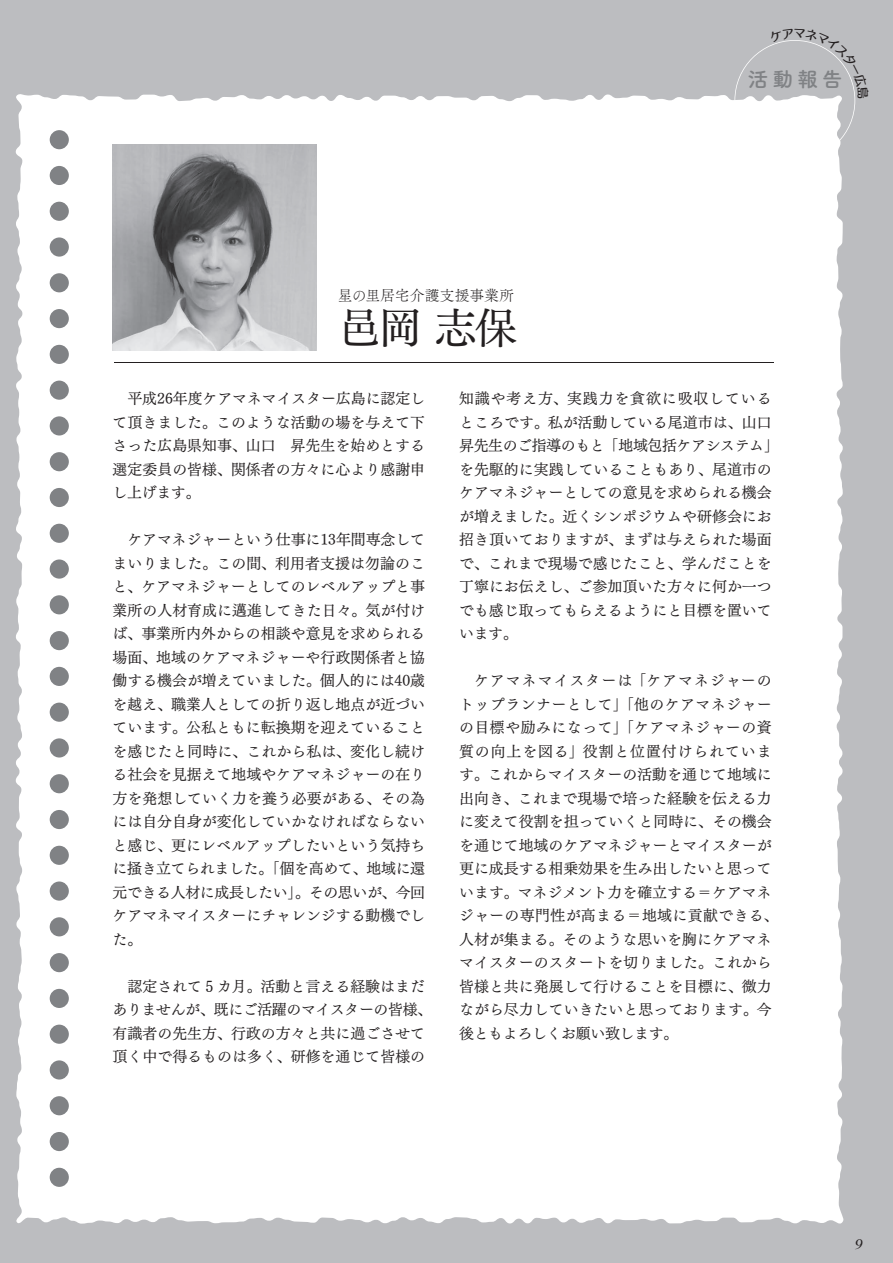
<style>
.page{position:relative;width:893px;height:1263px;background:#bcbdc0}
.page>*{position:absolute;margin:0;border:0;box-sizing:border-box;transform-origin:0 0}
.t1{font:42.45px "Tsuku Min Pro M";color:#231f20}
.t2{font:21px "Tsuku B Rd Gothic Std B";color:#808285}
.t3{font:14.85px/23.5px "Tsuku Min Pro RB";letter-spacing:.005em;color:#231f20}
.t4{font:14.85px "Tsuku A Old Min Pr 6 N L";letter-spacing:-.005em;color:#231f20}
.t5{font:italic 14.85px "Constantia";color:#231f20}
</style>
<div class="page">
<div style="left:15px;top:94px;width:829px;height:1130px;background:#fff"></div>
<div style="left:50px;top:130px;width:19px;height:19px;background:#808285;border-radius:50%"></div>
<div style="left:50px;top:166px;width:19px;height:19px;background:#808285;border-radius:50%"></div>
<div style="left:50px;top:202px;width:19px;height:19px;background:#808285;border-radius:50%"></div>
<div style="left:50px;top:237px;width:19px;height:20px;background:#808285;border-radius:50%"></div>
<div style="left:50px;top:273px;width:19px;height:19px;background:#808285;border-radius:50%"></div>
<div style="left:50px;top:309px;width:19px;height:19px;background:#808285;border-radius:50%"></div>
<div style="left:50px;top:345px;width:19px;height:19px;background:#808285;border-radius:50%"></div>
<div style="left:50px;top:381px;width:19px;height:19px;background:#808285;border-radius:50%"></div>
<div style="left:50px;top:416px;width:19px;height:19px;background:#808285;border-radius:50%"></div>
<div style="left:50px;top:452px;width:19px;height:19px;background:#808285;border-radius:50%"></div>
<div style="left:50px;top:488px;width:19px;height:19px;background:#808285;border-radius:50%"></div>
<div style="left:50px;top:524px;width:19px;height:19px;background:#808285;border-radius:50%"></div>
<div style="left:50px;top:559px;width:19px;height:20px;background:#808285;border-radius:50%"></div>
<div style="left:50px;top:595px;width:19px;height:19px;background:#808285;border-radius:50%"></div>
<div style="left:50px;top:631px;width:19px;height:19px;background:#808285;border-radius:50%"></div>
<div style="left:50px;top:667px;width:19px;height:19px;background:#808285;border-radius:50%"></div>
<div style="left:50px;top:703px;width:19px;height:19px;background:#808285;border-radius:50%"></div>
<div style="left:50px;top:738px;width:19px;height:19px;background:#808285;border-radius:50%"></div>
<div style="left:50px;top:774px;width:19px;height:19px;background:#808285;border-radius:50%"></div>
<div style="left:50px;top:810px;width:19px;height:19px;background:#808285;border-radius:50%"></div>
<div style="left:50px;top:846px;width:19px;height:19px;background:#808285;border-radius:50%"></div>
<div style="left:50px;top:881px;width:19px;height:20px;background:#808285;border-radius:50%"></div>
<div style="left:50px;top:917px;width:19px;height:19px;background:#808285;border-radius:50%"></div>
<div style="left:50px;top:953px;width:19px;height:19px;background:#808285;border-radius:50%"></div>
<div style="left:50px;top:989px;width:19px;height:19px;background:#808285;border-radius:50%"></div>
<div style="left:50px;top:1025px;width:19px;height:19px;background:#808285;border-radius:50%"></div>
<div style="left:50px;top:1060px;width:19px;height:19px;background:#808285;border-radius:50%"></div>
<div style="left:50px;top:1096px;width:19px;height:19px;background:#808285;border-radius:50%"></div>
<div style="left:50px;top:1132px;width:19px;height:19px;background:#808285;border-radius:50%"></div>
<div style="left:50px;top:1168px;width:19px;height:19px;background:#808285;border-radius:50%"></div>
<img style="left:113px;top:145px;width:204px;height:206px">
<hr style="left:115px;top:362px;width:659px;height:1px;background:#231f20">
<svg style="left:734px;top:40px;width:122px;height:121px"></svg>
<h2 class="t2" style="left:748px;top:63px;width:97px">活動報告</h2>
<p class="t4" style="left:338px;top:282px;width:178px">星の里居宅介護支援事業所</p>
<h1 class="t1" style="left:338px;top:290px;width:181px">邑岡 志保</h1>
<p class="t3" style="left:113px;top:385px;width:314px;text-align:justify">　平成26年度ケアマネマイスター広島に認定して頂きました。このような活動の場を与えて下さった広島県知事、山口　昇先生を始めとする選定委員の皆様、関係者の方々に心より感謝申し上げます。</p>
<p class="t3" style="left:113px;top:526px;width:314px;text-align:justify">　ケアマネジャーという仕事に13年間専念してまいりました。この間、利用者支援は勿論のこと、ケアマネジャーとしてのレベルアップと事業所の人材育成に邁進してきた日々。気が付けば、事業所内外からの相談や意見を求められる場面、地域のケアマネジャーや行政関係者と協働する機会が増えていました。個人的には40歳を越え、職業人としての折り返し地点が近づいています。公私ともに転換期を迎えていることを感じたと同時に、これから私は、変化し続ける社会を見据えて地域やケアマネジャーの在り方を発想していく力を養う必要がある、その為には自分自身が変化していかなければならないと感じ、更にレベルアップしたいという気持ちに掻き立てられました。「個を高めて、地域に還元できる人材に成長したい」。その思いが、今回ケアマネマイスターにチャレンジする動機でした。</p>
<p class="t3" style="left:113px;top:972px;width:321px">　認定されて 5 カ月。活動と言える経験はまだありませんが、既にご活躍のマイスターの皆様、有識者の先生方、行政の方々と共に過ごさせて頂く中で得るものは多く、研修を通じて皆様の</p>
<p class="t3" style="left:459px;top:385px;width:329px">知識や考え方、実践力を貪欲に吸収しているところです。私が活動している尾道市は、山口　昇先生のご指導のもと「地域包括ケアシステム」を先駆的に実践していることもあり、尾道市のケアマネジャーとしての意見を求められる機会が増えました。近くシンポジウムや研修会にお招き頂いておりますが、まずは与えられた場面で、これまで現場で感じたこと、学んだことを丁寧にお伝えし、ご参加頂いた方々に何か一つでも感じ取ってもらえるようにと目標を置いています。</p>
<p class="t3" style="left:459px;top:667px;width:321px">　ケアマネマイスターは「ケアマネジャーのトップランナーとして」「他のケアマネジャーの目標や励みになって」「ケアマネジャーの資質の向上を図る」役割と位置付けられています。これからマイスターの活動を通じて地域に出向き、これまで現場で培った経験を伝える力に変えて役割を担っていくと同時に、その機会を通じて地域のケアマネジャーとマイスターが更に成長する相乗効果を生み出したいと思っています。マネジメント力を確立する＝ケアマネジャーの専門性が高まる＝地域に貢献できる、人材が集まる。そのような思いを胸にケアマネマイスターのスタートを切りました。これから皆様と共に発展して行けることを目標に、微力ながら尽力していきたいと思っております。今後ともよろしくお願い致します。</p>
<p class="t5" style="left:855px;top:1230px;width:10px">9</p>
</div>
